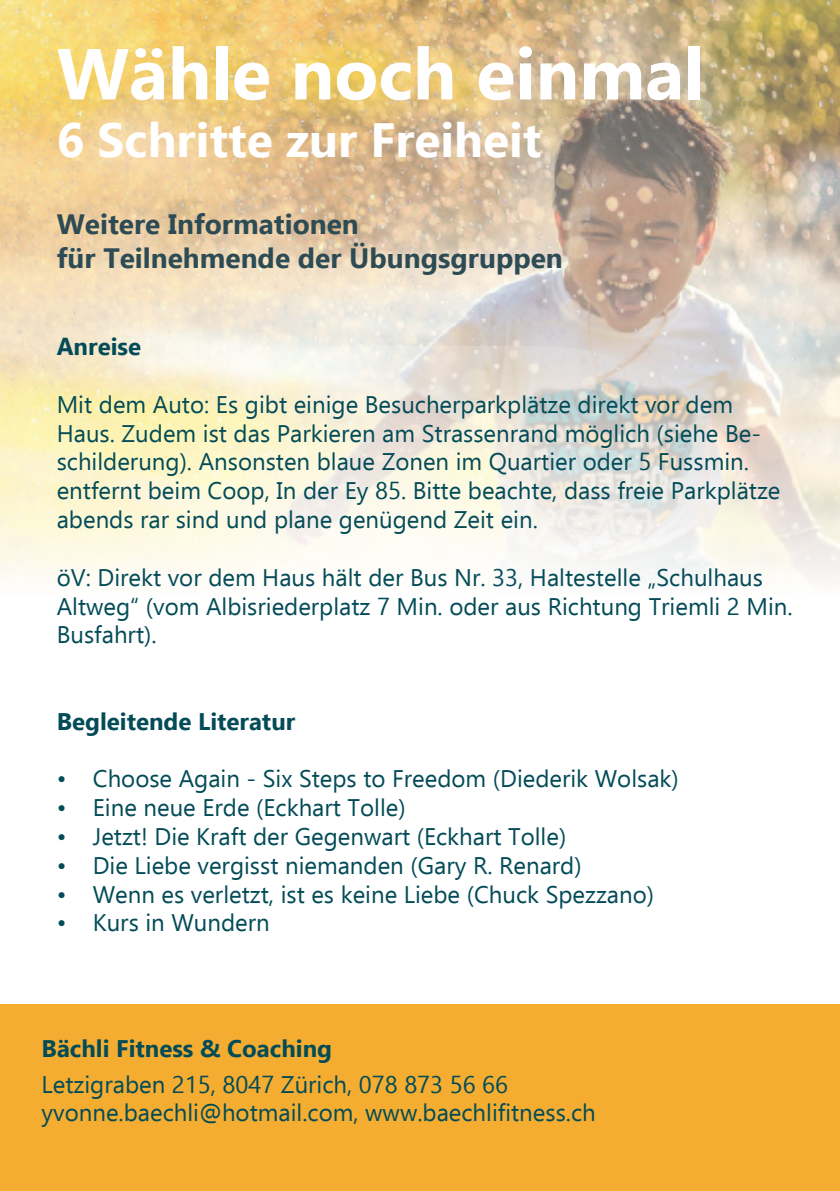
<style>
.page{position:relative;width:840px;height:1191px;background:#fff}
.page>*{position:absolute;margin:0;border:0;box-sizing:border-box;transform-origin:0 0}
.t1{font:700 72px "Ebrima";color:#fff}
.t2{font:700 48px "Ebrima";color:#fff}
.t3{font:700 28px "Ebrima";color:#2d4b54}
.t4{font:24px/28.8px "Ebrima";color:#034b57}
.t5{font:700 24px "Ebrima";color:#034b57}
</style>
<div class="page">
<img style="left:0;top:0;width:839px;height:579px">
<svg style="left:83px;top:346px;width:705px;height:518px"></svg>
<div style="left:0;top:1004px;width:839px;height:187px;background:#f4ad31"></div>
<p class="t1" style="left:57px;top:20px;width:649px">Wähle noch einmal</p>
<p class="t2" style="left:57px;top:104px;width:486px">6 Schritte zur Freiheit</p>
<p class="t3" style="left:57px;top:203px;width:303px">Weitere Informationen</p>
<p class="t3" style="left:57px;top:237px;width:507px">für Teilnehmende der Übungsgruppen</p>
<p class="t5" style="left:57px;top:329px;width:86px">Anreise</p>
<p class="t4" style="left:57px;top:389px;width:724px">Mit dem Auto: Es gibt einige Besucherparkplätze direkt vor dem Haus. Zudem ist das Parkieren am Strassenrand möglich (siehe Be&shy;schilderung). Ansonsten blaue Zonen im Quartier oder 5 Fussmin. entfernt beim Coop, In der Ey 85. Bitte beachte, dass freie Parkplätze abends rar sind und plane genügend Zeit ein.</p>
<p class="t4" style="left:57px;top:562px;width:737px">öV: Direkt vor dem Haus hält der Bus Nr. 33, Haltestelle „Schulhaus<br>Altweg“ (vom Albisriederplatz 7 Min. oder aus Richtung Triemli 2 Min.<br>Busfahrt).</p>
<p class="t5" style="left:57px;top:703px;width:240px">Begleitende Literatur</p>
<p class="t4" style="left:57px;top:764px;width:623px">• Choose Again - Six Steps to Freedom (Diederik Wolsak)</p>
<p class="t4" style="left:57px;top:793px;width:350px">• Eine neue Erde (Eckhart Tolle)</p>
<p class="t4" style="left:57px;top:821px;width:510px">• Jetzt! Die Kraft der Gegenwart (Eckhart Tolle)</p>
<p class="t4" style="left:57px;top:850px;width:526px">• Die Liebe vergisst niemanden (Gary R. Renard)</p>
<p class="t4" style="left:57px;top:879px;width:598px">• Wenn es verletzt, ist es keine Liebe (Chuck Spezzano)</p>
<p class="t4" style="left:57px;top:908px;width:214px">• Kurs in Wundern</p>
<p class="t5" style="left:42px;top:1030px;width:292px">Bächli Fitness &amp; Coaching</p>
<p class="t4" style="left:42px;top:1069px;width:468px">Letzigraben 215, 8047 Zürich, 078 873 56 66</p>
<p class="t4" style="left:42px;top:1098px;width:555px">yvonne.baechli@hotmail.com, www.baechlifitness.ch</p>
</div>
